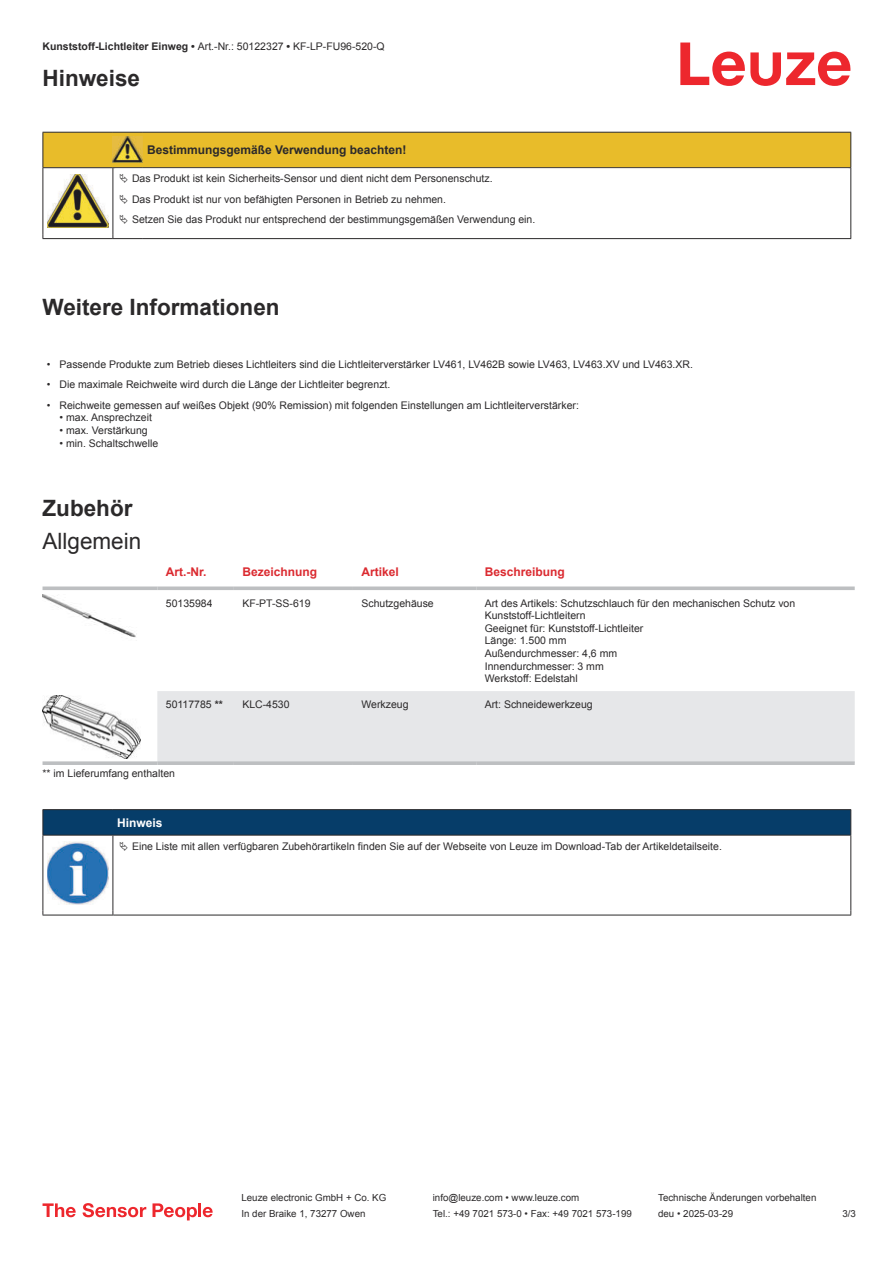
<style>
.page{position:relative;width:893px;height:1263px;background:#fff}
.page>*{position:absolute;margin:0;border:0;box-sizing:border-box;transform-origin:0 0}
.t1{font:700 22.5px "Arial";color:#2b292a}
.t2{font:22.5px "Arial";color:#2b292a}
.t3{font:700 12px "Arial";color:#db2a30}
.t4{font:700 12px "Arial";color:#2b292a}
.t5{font:700 12px "Arial";color:#fff}
.t6{font:10.5px/12.6px "Arial";color:#2b292a}
.t7{font:9.75px "Arial";color:#2b292a}
.s1{font-weight:700}
</style>
<div class="page">
<svg style="left:680px;top:43px;width:170px;height:43px"></svg>
<div style="left:157px;top:691px;width:698px;height:70px;background:#e6e7e9"></div>
<svg style="left:43px;top:586px;width:114px;height:4px"></svg>
<svg style="left:157px;top:586px;width:77px;height:4px"></svg>
<svg style="left:234px;top:586px;width:119px;height:4px"></svg>
<svg style="left:353px;top:586px;width:123px;height:4px"></svg>
<svg style="left:476px;top:586px;width:379px;height:4px;background:#c5c7c8"></svg>
<svg style="left:43px;top:761px;width:114px;height:4px"></svg>
<svg style="left:157px;top:761px;width:77px;height:4px"></svg>
<svg style="left:234px;top:761px;width:119px;height:4px"></svg>
<svg style="left:353px;top:761px;width:123px;height:4px"></svg>
<svg style="left:476px;top:761px;width:379px;height:4px;background:#c1c3c5"></svg>
<img style="left:43px;top:594px;width:93px;height:44px">
<img style="left:43px;top:695px;width:97px;height:64px">
<svg style="left:44px;top:836px;width:806px;height:79px"></svg>
<hr style="left:43px;top:809px;width:70px;height:1px;background:#2b292a">
<hr style="left:43px;top:835px;width:70px;height:1px;background:#2b292a">
<hr style="left:113px;top:809px;width:738px;height:1px;background:#2b292a">
<svg style="left:43px;top:810px;width:808px;height:25px;background:#063c67"></svg>
<hr style="left:113px;top:835px;width:738px;height:1px;background:#2b292a">
<hr style="left:43px;top:835px;width:1px;height:75px;background:#2b292a">
<hr style="left:113px;top:835px;width:1px;height:75px;background:#2b292a">
<hr style="left:850px;top:835px;width:1px;height:75px;background:#2b292a">
<hr style="left:43px;top:915px;width:70px;height:1px;background:#2b292a">
<hr style="left:113px;top:915px;width:738px;height:1px;background:#2b292a">
<img style="left:47px;top:841px;width:61px;height:63px">
<div style="left:115px;top:836px;width:734px;height:20px;background:#fff"></div>
<svg style="left:43px;top:1203px;width:33px;height:14px"></svg>
<svg style="left:83px;top:1203px;width:63px;height:14px"></svg>
<svg style="left:153px;top:1203px;width:44px;height:17px"></svg>
<hr style="left:198px;top:1203px;width:3px;height:14px;background:#ed272d">
<svg style="left:203px;top:1207px;width:10px;height:10px"></svg>
<hr style="left:43px;top:238px;width:70px;height:1px;background:#2b292a">
<hr style="left:113px;top:238px;width:30px;height:1px;background:#2b292a">
<hr style="left:143px;top:238px;width:708px;height:1px;background:#2b292a">
<svg style="left:43px;top:132px;width:808px;height:106px"></svg>
<p class="t6" style="left:43px;top:41px;width:344px"><span class="s1">Kunststoff-Lichtleiter Einweg •</span> Art.-Nr.: 50122327 <span class="s1">•</span> KF-LP-FU96-520-Q</p>
<h1 class="t1" style="left:43px;top:70px;width:99px">Hinweise</h1>
<p class="t4" style="left:147px;top:145px;width:261px">Bestimmungsgemäße Verwendung beachten!</p>
<p class="t6" style="left:132px;top:170px;width:405px;line-height:20.2px">Das Produkt ist kein Sicherheits-Sensor und dient nicht dem Personenschutz.<br>Das Produkt ist nur von befähigten Personen in Betrieb zu nehmen.<br>Setzen Sie das Produkt nur entsprechend der bestimmungsgemäßen Verwendung ein.</p>
<h1 class="t1" style="left:43px;top:299px;width:239px">Weitere Informationen</h1>
<p class="t6" style="left:47px;top:359px;width:648px">• Passende Produkte zum Betrieb dieses Lichtleiters sind die Lichtleiterverstärker LV461, LV462B sowie LV463, LV463.XV und LV463.XR.</p>
<p class="t6" style="left:47px;top:379px;width:345px">• Die maximale Reichweite wird durch die Länge der Lichtleiter begrenzt.</p>
<p class="t6" style="left:47px;top:400px;width:534px">• Reichweite gemessen auf weißes Objekt (90% Remission) mit folgenden Einstellungen am Lichtleiterverstärker:</p>
<p class="t6" style="left:60px;top:412px;width:94px">• max. Ansprechzeit</p>
<p class="t6" style="left:60px;top:425px;width:90px">• max. Verstärkung</p>
<p class="t6" style="left:60px;top:437px;width:100px">• min. Schaltschwelle</p>
<h1 class="t1" style="left:43px;top:499px;width:92px">Zubehör</h1>
<h1 class="t2" style="left:43px;top:533px;width:100px">Allgemein</h1>
<p class="t3" style="left:166px;top:567px;width:42px">Art.-Nr.</p>
<p class="t3" style="left:242px;top:567px;width:76px">Bezeichnung</p>
<p class="t3" style="left:361px;top:567px;width:39px">Artikel</p>
<p class="t3" style="left:485px;top:567px;width:82px">Beschreibung</p>
<p class="t6" style="left:166px;top:597px;width:48px">50135984</p>
<p class="t6" style="left:242px;top:597px;width:70px">KF-PT-SS-619</p>
<p class="t6" style="left:361px;top:597px;width:74px">Schutzgehäuse</p>
<p class="t6" style="left:485px;top:597px;width:312px">Art des Artikels: Schutzschlauch für den mechanischen Schutz von<br>Kunststoff-Lichtleitern<br>Geeignet für: Kunststoff-Lichtleiter<br>Länge: 1.500 mm<br>Außendurchmesser: 4,6 mm<br>Innendurchmesser: 3 mm<br>Werkstoff: Edelstahl</p>
<p class="t6" style="left:166px;top:698px;width:59px">50117785 <span class="s1">**</span></p>
<p class="t6" style="left:242px;top:698px;width:49px">KLC-4530</p>
<p class="t6" style="left:361px;top:698px;width:49px">Werkzeug</p>
<p class="t6" style="left:485px;top:698px;width:109px">Art: Schneidewerkzeug</p>
<p class="t6" style="left:43px;top:768px;width:134px">** im Lieferumfang enthalten</p>
<p class="t5" style="left:117px;top:818px;width:47px">Hinweis</p>
<p class="t6" style="left:132px;top:841px;width:591px">Eine Liste mit allen verfügbaren Zubehörartikeln finden Sie auf der Webseite von Leuze im Download-Tab der Artikeldetailseite.</p>
<p class="t7" style="left:241px;top:1194px;width:146px">Leuze electronic GmbH + Co. KG</p>
<p class="t7" style="left:433px;top:1194px;width:148px">info@leuze.com • www.leuze.com</p>
<p class="t7" style="left:658px;top:1194px;width:160px">Technische Änderungen vorbehalten</p>
<p class="t7" style="left:241px;top:1210px;width:126px">In der Braike 1, 73277 Owen</p>
<p class="t7" style="left:433px;top:1210px;width:201px">Tel.: +49 7021 573-0 • Fax: +49 7021 573-199</p>
<p class="t7" style="left:658px;top:1210px;width:76px">deu • 2025-03-29</p>
<p class="t7" style="left:842px;top:1210px;width:15px">3 /3</p>
</div>
